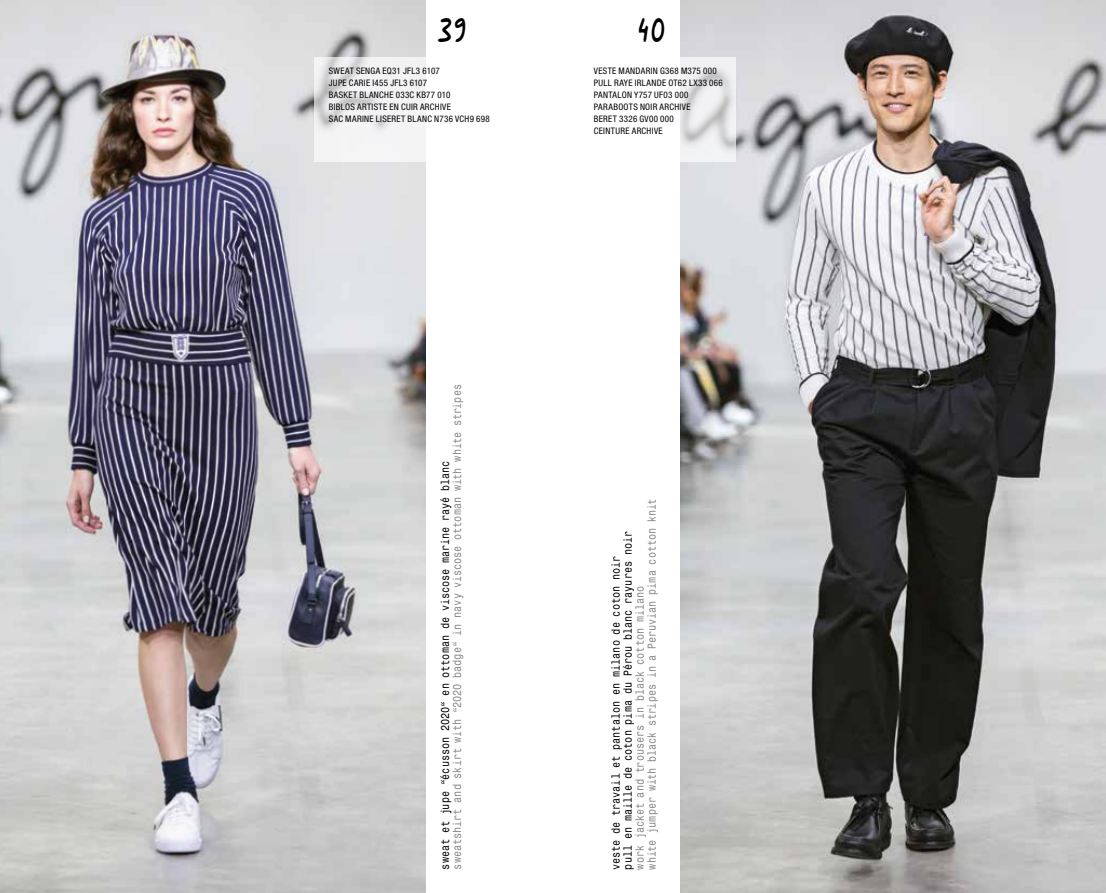
<style>
.page{position:relative;width:1106px;height:893px;background:#fff}
.page>*{position:absolute;margin:0;border:0;box-sizing:border-box;transform-origin:0 0}
.t1{font:30px "Agnesb";color:#000;scale:.79 1}
.t2{font:10.5px/12px "Monospace Typewriter";letter-spacing:-.005em;color:#878787}
.t3{font:10.5px/12px "Monospace Typewriter";color:#000}
.t4{font:condensed 9px/12px "Helvetica Neue LT Std";letter-spacing:.035em;color:#000}
</style>
<div class="page">
<img style="left:0;top:0;width:425px;height:893px">
<img style="left:680px;top:0;width:426px;height:893px">
<svg style="left:315px;top:57px;width:421px;height:105px"></svg>
<h1 class="t1" style="left:438px;top:7px;width:39px">39</h1>
<h1 class="t1" style="left:639px;top:7px;width:38px">40</h1>
<p class="t4" style="left:329px;top:65px;width:162px">SWEAT SENGA EQ31 JFL3 6107<br>JUPE CARIE I455 JFL3 6107<br>BASKET BLANCHE 033C KB77 010<br>BIBLOS ARTISTE EN CUIR ARCHIVE<br>SAC MARINE LISERET BLANC N736 VCH9 698</p>
<p class="t4" style="left:594px;top:65px;width:131px">VESTE MANDARIN G368 M375 000<br>PULL RAYE IRLANDE OT62 LX33 066<br>PANTALON Y757 UF03 000<br>PARABOOTS NOIR ARCHIVE<br>BERET 3326 GV00 000<br>CEINTURE ARCHIVE</p>
<p class="t2" style="left:451px;top:870px;width:487px;rotate:-90deg">sweatshirt and skirt with “2020 badge“ in navy viscose ottoman with white stripes</p>
<p class="t3" style="left:439px;top:870px;width:410px;rotate:-90deg">sweat et jupe “écusson 2020“ en ottoman de viscose marine rayé blanc</p>
<p class="t2" style="left:633px;top:870px;width:373px;rotate:-90deg">work jacket and trousers in black cotton milano<br>white jumper with black stripes in a Peruvian pima cotton knit</p>
<p class="t3" style="left:609px;top:870px;width:340px;rotate:-90deg">veste de travail et pantalon en milano de coton noir pull en maille de coton pima du Pérou blanc rayures noir</p>
</div>
